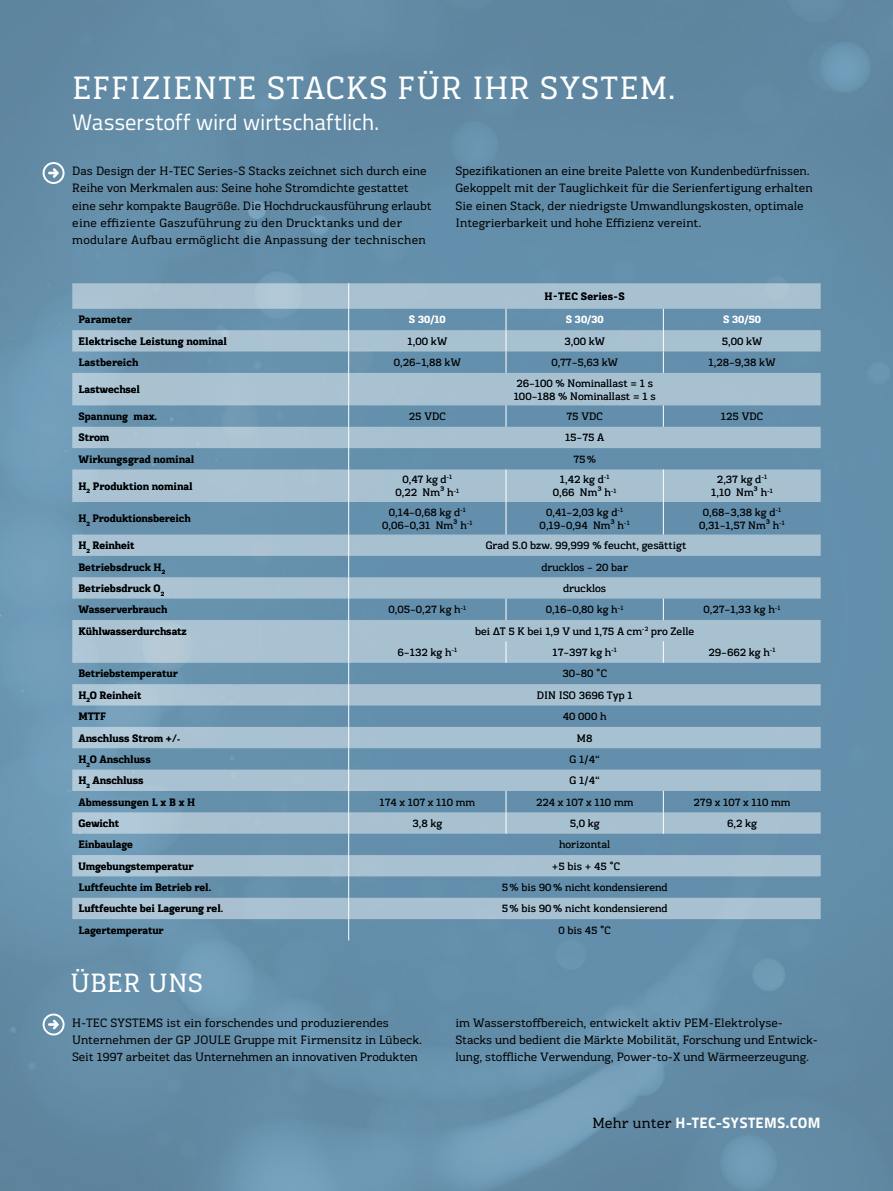
<style>
.page{position:relative;width:893px;height:1191px;background:#fff}
.page>*{position:absolute;margin:0;border:0;box-sizing:border-box;transform-origin:0 0}
.t1{font:33px "Kondolar";letter-spacing:.025em;color:#fff}
.t2{font:27px "Kondolar";letter-spacing:.015em;color:#fff}
.t3{font:22.5px "Titillium Text 25 L 400 wt";letter-spacing:-.005em;color:#fff}
.t4{font:15px "Titillium Maps 29 L 999 wt";letter-spacing:.02em;color:#fff}
.t5{font:12.3px/17.2px "Kondolar";color:#000}
.t6{font:10.95px/13.2px "Kondolar";color:#000;text-align:center}
.t7{font:700 10.95px "Kondolar";letter-spacing:-.01em;color:#000}
.t8{font:700 10.95px "Kondolar";color:#fff}
.s1{font-family:"Kondolar";color:#000}
</style>
<div class="page">
<img style="left:0;top:0;width:893px;height:1191px">
<div style="left:43px;top:162px;width:22px;height:22px;border:2px solid #fff;border-radius:50%"></div>
<svg style="left:48px;top:168px;width:11px;height:10px"></svg>
<div style="left:43px;top:1013px;width:22px;height:22px;border:2px solid #fff;border-radius:50%"></div>
<svg style="left:48px;top:1019px;width:11px;height:10px"></svg>
<svg style="left:72px;top:373px;width:749px;height:225px;fill:#a8c1d1"></svg>
<svg style="left:72px;top:620px;width:749px;height:299px;fill:#a8c1d0"></svg>
<svg style="left:72px;top:283px;width:749px;height:90px"></svg>
<hr style="left:348px;top:373px;width:1px;height:32px;background:#fff">
<svg style="left:506px;top:405px;width:1px;height:22px"></svg>
<svg style="left:663px;top:405px;width:1px;height:22px"></svg>
<svg style="left:348px;top:405px;width:1px;height:64px"></svg>
<hr style="left:348px;top:469px;width:1px;height:33px;background:#fff">
<hr style="left:506px;top:469px;width:1px;height:33px;background:#fff">
<hr style="left:663px;top:469px;width:1px;height:33px;background:#fff">
<hr style="left:348px;top:502px;width:1px;height:32px;background:#fff">
<hr style="left:506px;top:502px;width:1px;height:32px;background:#fff">
<hr style="left:663px;top:502px;width:1px;height:32px;background:#fff">
<svg style="left:506px;top:598px;width:1px;height:22px"></svg>
<svg style="left:663px;top:598px;width:1px;height:22px"></svg>
<svg style="left:506px;top:641px;width:1px;height:22px"></svg>
<svg style="left:663px;top:641px;width:1px;height:22px"></svg>
<svg style="left:506px;top:791px;width:1px;height:42px"></svg>
<svg style="left:663px;top:791px;width:1px;height:42px"></svg>
<svg style="left:348px;top:534px;width:1px;height:406px"></svg>
<h1 class="t1" style="left:73px;top:66px;width:605px">EFFIZIENTE STACKS FÜR IHR SYSTEM.</h1>
<h3 class="t3" style="left:72px;top:106px;width:309px">Wasserstoff wird wirtschaftlich.</h3>
<p class="t5" style="left:72px;top:163px;width:361px">Das Design der H-TEC Series-S Stacks zeichnet sich durch eine Reihe von Merkmalen aus: Seine hohe Stromdichte gestattet eine sehr kompakte Baugröße. Die Hochdruckausführung erlaubt eine effiziente Gaszuführung zu den Drucktanks und der modulare Aufbau ermöglicht die Anpassung der technischen</p>
<p class="t5" style="left:455px;top:163px;width:359px">Spezifikationen an eine breite Palette von Kundenbedürfnissen.<br>Gekoppelt mit der Tauglichkeit für die Serienfertigung erhalten Sie einen Stack, der niedrigste Umwandlungskosten, optimale Integrierbarkeit und hohe Effizienz vereint.</p>
<p class="t7" style="left:545px;top:289px;width:82px">H-TEC Series-S</p>
<p class="t7" style="left:78px;top:312px;width:55px">Parameter</p>
<p class="t8" style="left:409px;top:312px;width:38px">S 30/10</p>
<p class="t8" style="left:566px;top:312px;width:39px">S 30/30</p>
<p class="t8" style="left:723px;top:312px;width:39px">S 30/50</p>
<p class="t7" style="left:78px;top:334px;width:150px">Elektrische Leistung nominal</p>
<p class="t6" style="left:408px;top:334px;width:41px">1,00 kW</p>
<p class="t6" style="left:564px;top:334px;width:42px">3,00 kW</p>
<p class="t6" style="left:722px;top:334px;width:42px">5,00 kW</p>
<p class="t7" style="left:78px;top:355px;width:61px">Lastbereich</p>
<p class="t6" style="left:394px;top:356px;width:68px">0,26–1,88 kW</p>
<p class="t6" style="left:551px;top:356px;width:68px">0,77–5,63 kW</p>
<p class="t6" style="left:708px;top:356px;width:68px">1,28–9,38 kW</p>
<p class="t7" style="left:78px;top:382px;width:63px">Lastwechsel</p>
<p class="t6" style="left:514px;top:376px;width:143px;text-align:left">26–100 % Nominallast = 1 s<br>100–188 % Nominallast = 1 s</p>
<p class="t7" style="left:78px;top:409px;width:80px">Spannung max.</p>
<p class="t6" style="left:409px;top:410px;width:38px">25 VDC</p>
<p class="t6" style="left:567px;top:410px;width:38px">75 VDC</p>
<p class="t6" style="left:721px;top:410px;width:44px">125 VDC</p>
<p class="t7" style="left:78px;top:430px;width:32px">Strom</p>
<p class="t6" style="left:565px;top:431px;width:41px">15–75 A</p>
<p class="t7" style="left:78px;top:452px;width:117px">Wirkungsgrad nominal</p>
<p class="t6" style="left:573px;top:452px;width:24px">75%</p>
<p class="t7" style="left:78px;top:479px;width:116px">H<sub>2</sub> Produktion nominal</p>
<p class="t6" style="left:395px;top:473px;width:65px">0,47 kg d<sup>-1<br></sup>0,22 Nm³ h<sup>-1</sup></p>
<p class="t6" style="left:553px;top:473px;width:65px">1,42 kg d<sup>-1<br></sup>0,66 Nm³ h<sup>-1</sup></p>
<p class="t6" style="left:711px;top:473px;width:63px">2,37 kg d<sup>-1<br></sup>1,10 Nm³ h<sup>-1</sup></p>
<p class="t7" style="left:78px;top:511px;width:114px">H<sub>2</sub> Produktionsbereich</p>
<p class="t6" style="left:382px;top:505px;width:92px">0,14–0,68 kg d<sup>-1<br></sup>0,06–0,31 Nm³ h<sup>-1</sup></p>
<p class="t6" style="left:540px;top:505px;width:92px">0,41–2,03 kg d<sup>-1<br></sup>0,19–0,94 Nm³ h<sup>-1</sup></p>
<p class="t6" style="left:699px;top:505px;width:87px">0,68–3,38 kg d<sup>-1<br></sup>0,31–1,57 Nm³ h<sup>-1</sup></p>
<p class="t7" style="left:78px;top:538px;width:58px">H<sub>2</sub> Reinheit</p>
<p class="t6" style="left:486px;top:539px;width:202px">Grad 5.0 bzw. 99,999 % feucht, gesättigt</p>
<p class="t7" style="left:78px;top:559px;width:88px">Betriebsdruck H<sub>2</sub></p>
<p class="t6" style="left:541px;top:560px;width:88px">drucklos – 20 bar</p>
<p class="t7" style="left:78px;top:581px;width:87px">Betriebsdruck O<sub>2</sub></p>
<p class="t6" style="left:563px;top:581px;width:45px">drucklos</p>
<p class="t7" style="left:78px;top:602px;width:90px">Wasserverbrauch</p>
<p class="t6" style="left:388px;top:603px;width:79px">0,05–0,27 kg h<sup>-1</sup></p>
<p class="t6" style="left:546px;top:603px;width:79px">0,16–0,80 kg h<sup>-1</sup></p>
<p class="t6" style="left:704px;top:603px;width:78px">0,27–1,33 kg h<sup>-1</sup></p>
<p class="t7" style="left:78px;top:624px;width:110px">Kühlwasserdurchsatz</p>
<p class="t6" style="left:475px;top:624px;width:221px">bei ΔT 5 K bei 1,9 V und 1,75 A cm<sup>-2</sup> pro Zelle</p>
<p class="t6" style="left:398px;top:646px;width:61px">6–132 kg h<sup>-1</sup></p>
<p class="t6" style="left:552px;top:646px;width:66px">17–397 kg h<sup>-1</sup></p>
<p class="t6" style="left:708px;top:646px;width:68px">29–662 kg h<sup>-1</sup></p>
<p class="t7" style="left:78px;top:666px;width:101px">Betriebstemperatur</p>
<p class="t6" style="left:562px;top:667px;width:46px">30–80 °C</p>
<p class="t7" style="left:78px;top:688px;width:65px">H<sub>2</sub>O Reinheit</p>
<p class="t6" style="left:537px;top:688px;width:97px">DIN ISO 3696 Typ 1</p>
<p class="t7" style="left:78px;top:709px;width:29px">MTTF</p>
<p class="t6" style="left:563px;top:710px;width:45px">40 000 h</p>
<p class="t7" style="left:78px;top:730px;width:104px">Anschluss Strom +/-</p>
<p class="t6" style="left:577px;top:731px;width:17px">M8</p>
<p class="t7" style="left:78px;top:752px;width:74px">H<sub>2</sub>O Anschluss</p>
<p class="t6" style="left:569px;top:752px;width:32px">G 1/4“</p>
<p class="t7" style="left:78px;top:773px;width:67px">H<sub>2</sub> Anschluss</p>
<p class="t6" style="left:569px;top:774px;width:32px">G 1/4“</p>
<p class="t7" style="left:78px;top:794px;width:118px">Abmessungen L x B x H</p>
<p class="t6" style="left:380px;top:795px;width:97px">174 x 107 x 110 mm</p>
<p class="t6" style="left:536px;top:795px;width:99px">224 x 107 x 110 mm</p>
<p class="t6" style="left:694px;top:795px;width:98px">279 x 107 x 110 mm</p>
<p class="t7" style="left:78px;top:816px;width:42px">Gewicht</p>
<p class="t6" style="left:412px;top:816px;width:31px">3,8 kg</p>
<p class="t6" style="left:570px;top:816px;width:31px">5,0 kg</p>
<p class="t6" style="left:727px;top:816px;width:31px">6,2 kg</p>
<p class="t7" style="left:78px;top:837px;width:56px">Einbaulage</p>
<p class="t6" style="left:559px;top:838px;width:52px">horizontal</p>
<p class="t7" style="left:78px;top:859px;width:117px">Umgebungstemperatur</p>
<p class="t6" style="left:552px;top:859px;width:70px">+5 bis + 45 °C</p>
<p class="t7" style="left:78px;top:880px;width:134px">Luftfeuchte im Betrieb rel.</p>
<p class="t6" style="left:502px;top:881px;width:167px">5% bis 90% nicht kondensierend</p>
<p class="t7" style="left:78px;top:901px;width:146px">Luftfeuchte bei Lagerung rel.</p>
<p class="t6" style="left:502px;top:902px;width:167px">5% bis 90% nicht kondensierend</p>
<p class="t7" style="left:78px;top:923px;width:87px">Lagertemperatur</p>
<p class="t6" style="left:558px;top:923px;width:54px">0 bis 45 °C</p>
<h2 class="t2" style="left:70px;top:965px;width:134px">ÜBER UNS</h2>
<p class="t5" style="left:72px;top:1014px;width:352px">H-TEC SYSTEMS ist ein forschendes und produzierendes<br>Unternehmen der GP JOULE Gruppe mit Firmensitz in Lübeck.<br>Seit 1997 arbeitet das Unternehmen an innovativen Produkten</p>
<p class="t5" style="left:455px;top:1014px;width:364px">im Wasserstoffbereich, entwickelt aktiv PEM-Elektrolyse-<br>Stacks und bedient die Märkte Mobilität, Forschung und Entwick&shy;lung, stoffliche Verwendung, Power-to-X und Wärmeerzeugung.</p>
<p class="t4" style="left:592px;top:1110px;width:230px"><span class="s1">Mehr unter</span> H-TEC-SYSTEMS.COM</p>
</div>
